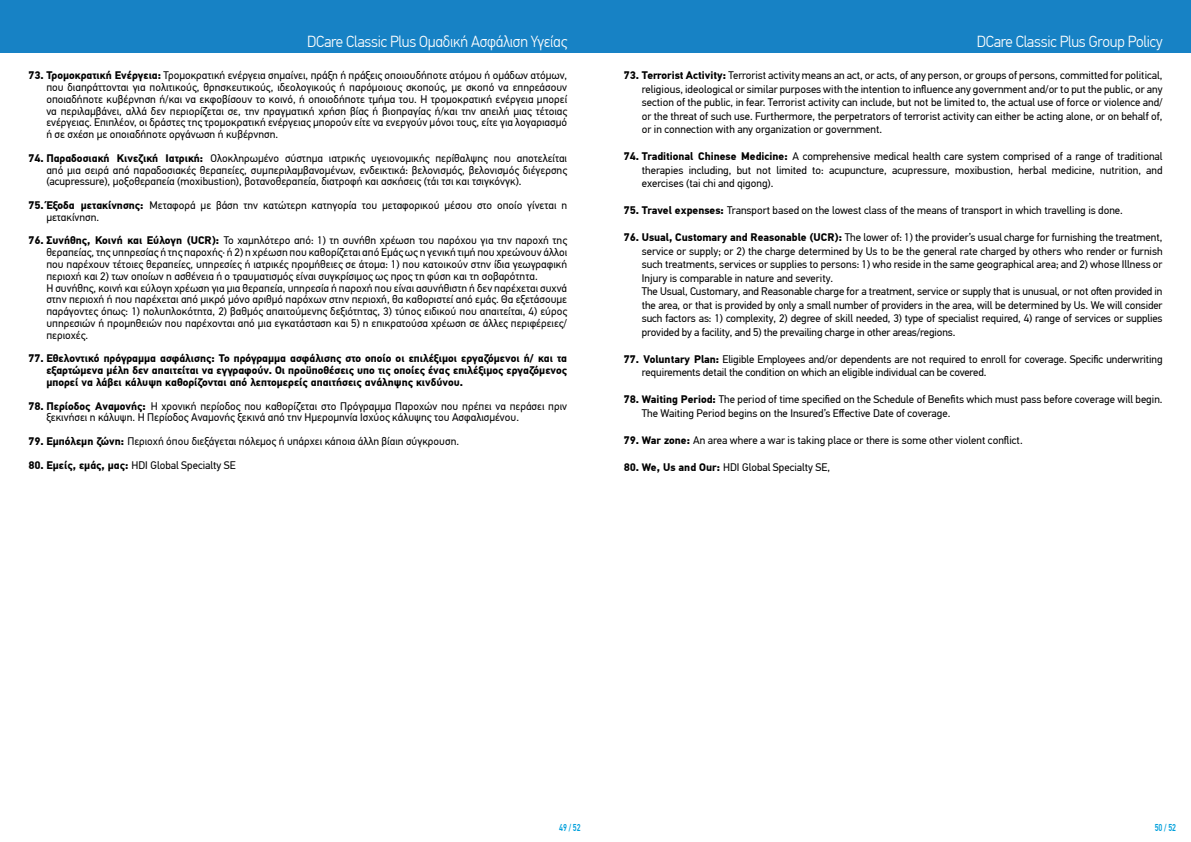
<style>
.page{position:relative;width:1191px;height:842px;background:#fff}
.page>*{position:absolute;margin:0;border:0;box-sizing:border-box;transform-origin:0 0}
.t1{font:300 16px "PF Din Text Pro";letter-spacing:-.015em;color:#fff;scale:.95 1}
.t2{font:11px/11.8px "PF Din Text Pro";color:#000}
.t3{font:700 11px/11.8px "PF Din Text Pro";color:#000;text-align:justify}
.t4{font:500 10px "PF Din Text Pro";letter-spacing:-.01em;color:#00a0dc;scale:.74 1}
.s1{font-weight:700}
</style>
<div class="page">
<div style="left:595px;top:0;width:596px;height:53px;background:#1782c5"></div>
<div style="left:0;top:0;width:595px;height:53px;background:#1782c5"></div>
<h1 class="t1" style="left:307px;top:33px;width:275px">DCare Classic Plus Ομαδική Ασφάλιση Υγείας</h1>
<p class="t2" style="left:46px;top:70px;width:522px;text-align:justify;text-indent:-18px"><span class="s1">73. Τρομοκρατική Ενέργεια:</span> Τρομοκρατική ενέργεια σημαίνει, πράξη ή πράξεις οποιουδήποτε ατόμου ή ομάδων ατόμων, που διαπράττονται για πολιτικούς, θρησκευτικούς, ιδεολογικούς ή παρόμοιους σκοπούς, με σκοπό να επηρεάσουν οποιαδήποτε κυβέρνηση ή/και να εκφοβίσουν το κοινό, ή οποιοδήποτε τμήμα του. Η τρομοκρατική ενέργεια μπορεί να περιλαμβάνει, αλλά δεν περιορίζεται σε, την πραγματική χρήση βίας ή βιοπραγίας ή/και την απειλή μιας τέτοιας ενέργειας. Επιπλέον, οι δράστες της τρομοκρατική ενέργειας μπορούν είτε να ενεργούν μόνοι τους, είτε για λογαριασμό ή σε σχέση με οποιαδήποτε οργάνωση ή κυβέρνηση.</p>
<p class="t2" style="left:46px;top:152px;width:522px;text-align:justify;text-indent:-18px"><span class="s1">74. Παραδοσιακή Κινεζική Ιατρική:</span> Ολοκληρωμένο σύστημα ιατρικής υγειονομικής περίθαλψης που αποτελείται από μια σειρά από παραδοσιακές θεραπείες, συμπεριλαμβανομένων, ενδεικτικά: βελονισμός, βελονισμός διέγερσης (acupressure), μοξοθεραπεία (moxibustion), βοτανοθεραπεία, διατροφή και ασκήσεις (τάι τσι και τσιγκόνγκ).</p>
<p class="t2" style="left:46px;top:199px;width:522px;text-indent:-18px"><span class="s1">75. Έξοδα μετακίνησης:</span> Μεταφορά με βάση την κατώτερη κατηγορία του μεταφορικού μέσου στο οποίο γίνεται η μετακίνηση.</p>
<p class="t2" style="left:46px;top:235px;width:522px;text-indent:-18px"><span class="s1">76. Συνήθης, Κοινή και Εύλογη (UCR):</span> Το χαμηλότερο από: 1) τη συνήθη χρέωση του παρόχου για την παροχή της θεραπείας, της υπηρεσίας ή της παροχής· ή 2) η χρέωση που καθορίζεται από Εμάς ως η γενική τιμή που χρεώνουν άλλοι που παρέχουν τέτοιες θεραπείες, υπηρεσίες ή ιατρικές προμήθειες σε άτομα: 1) που κατοικούν στην ίδια γεωγραφική περιοχή και 2) των οποίων η ασθένεια ή ο τραυματισμός είναι συγκρίσιμος ως προς τη φύση και τη σοβαρότητα.<br>Η συνήθης, κοινή και εύλογη χρέωση για μια θεραπεία, υπηρεσία ή παροχή που είναι ασυνήθιστη ή δεν παρέχεται συχνά στην περιοχή ή που παρέχεται από μικρό μόνο αριθμό παρόχων στην περιοχή, θα καθοριστεί από εμάς. Θα εξετάσουμε παράγοντες όπως: 1) πολυπλοκότητα, 2) βαθμός απαιτούμενης δεξιότητας, 3) τύπος ειδικού που απαιτείται, 4) εύρος υπηρεσιών ή προμηθειών που παρέχονται από μια εγκατάσταση και 5) η επικρατούσα χρέωση σε άλλες περιφέρειες/ περιοχές.</p>
<p class="t3" style="left:46px;top:353px;width:522px;text-indent:-18px">77. Εθελοντικό πρόγραμμα ασφάλισης: Το πρόγραμμα ασφάλισης στο οποίο οι επιλέξιμοι εργαζόμενοι ή/ και τα εξαρτώμενα μέλη δεν απαιτείται να εγγραφούν. Οι προϋποθέσεις υπο τις οποίες ένας επιλέξιμος εργαζόμενος μπορεί να λάβει κάλυψη καθορίζονται από λεπτομερείς απαιτήσεις ανάληψης κινδύνου.</p>
<p class="t2" style="left:46px;top:400px;width:522px;text-indent:-18px"><span class="s1">78. Περίοδος Αναμονής:</span> Η χρονική περίοδος που καθορίζεται στο Πρόγραμμα Παροχών που πρέπει να περάσει πριν ξεκινήσει η κάλυψη. Η Περίοδος Αναμονής ξεκινά από την Ημερομηνία Ισχύος κάλυψης του Ασφαλισμένου.</p>
<p class="t2" style="left:28px;top:435px;width:432px"><span class="s1">79. Εμπόλεμη ζώνη:</span> Περιοχή όπου διεξάγεται πόλεμος ή υπάρχει κάποια άλλη βίαιη σύγκρουση.</p>
<p class="t2" style="left:28px;top:459px;width:209px"><span class="s1">80. Εμείς, εμάς, μας:</span> HDI Global Specialty SE</p>
<h1 class="t1" style="left:976px;top:33px;width:197px">DCare Classic Plus Group Policy</h1>
<p class="t2" style="left:642px;top:69px;width:522px;line-height:13.5px;text-align:justify;text-indent:-18px"><span class="s1">73. Terrorist Activity:</span> Terrorist activity means an act, or acts, of any person, or groups of persons, committed for political, religious, ideological or similar purposes with the intention to influence any government and/or to put the public, or any section of the public, in fear. Terrorist activity can include, but not be limited to, the actual use of force or violence and/ or the threat of such use. Furthermore, the perpetrators of terrorist activity can either be acting alone, or on behalf of, or in connection with any organization or government.</p>
<p class="t2" style="left:642px;top:150px;width:522px;line-height:13.5px;text-align:justify;text-indent:-18px"><span class="s1">74. Traditional Chinese Medicine:</span> A comprehensive medical health care system comprised of a range of traditional therapies including, but not limited to: acupuncture, acupressure, moxibustion, herbal medicine, nutrition, and exercises (tai chi and qigong).</p>
<p class="t2" style="left:624px;top:205px;width:500px"><span class="s1">75. Travel expenses:</span> Transport based on the lowest class of the means of transport in which travelling is done.</p>
<p class="t2" style="left:642px;top:231px;width:522px;line-height:13.5px;text-indent:-18px"><span class="s1">76. Usual, Customary and Reasonable (UCR):</span> The lower of: 1) the provider’s usual charge for furnishing the treatment, service or supply; or 2) the charge determined by Us to be the general rate charged by others who render or furnish such treatments, services or supplies to persons: 1) who reside in the same geographical area; and 2) whose Illness or Injury is comparable in nature and severity.<br>The Usual, Customary, and Reasonable charge for a treatment, service or supply that is unusual, or not often provided in the area, or that is provided by only a small number of providers in the area, will be determined by Us. We will consider such factors as: 1) complexity, 2) degree of skill needed, 3) type of specialist required, 4) range of services or supplies provided by a facility, and 5) the prevailing charge in other areas/regions.</p>
<p class="t2" style="left:642px;top:352px;width:522px;line-height:13.5px;text-indent:-18px"><span class="s1">77. Voluntary Plan:</span> Eligible Employees and/or dependents are not required to enroll for coverage. Specific underwriting requirements detail the condition on which an eligible individual can be covered.</p>
<p class="t2" style="left:642px;top:393px;width:522px;line-height:13.5px;text-indent:-18px"><span class="s1">78. Waiting Period:</span> The period of time specified on the Schedule of Benefits which must pass before coverage will begin.<br>The Waiting Period begins on the Insured’s Effective Date of coverage.</p>
<p class="t2" style="left:624px;top:434px;width:400px"><span class="s1">79. War zone:</span> An area where a war is taking place or there is some other violent conflict.</p>
<p class="t2" style="left:624px;top:461px;width:208px"><span class="s1">80. We, Us and Our:</span> HDI Global Specialty SE,</p>
<p class="t4" style="left:559px;top:822px;width:30px">49 / 52</p>
<p class="t4" style="left:1154px;top:822px;width:30px">50 / 52</p>
</div>
